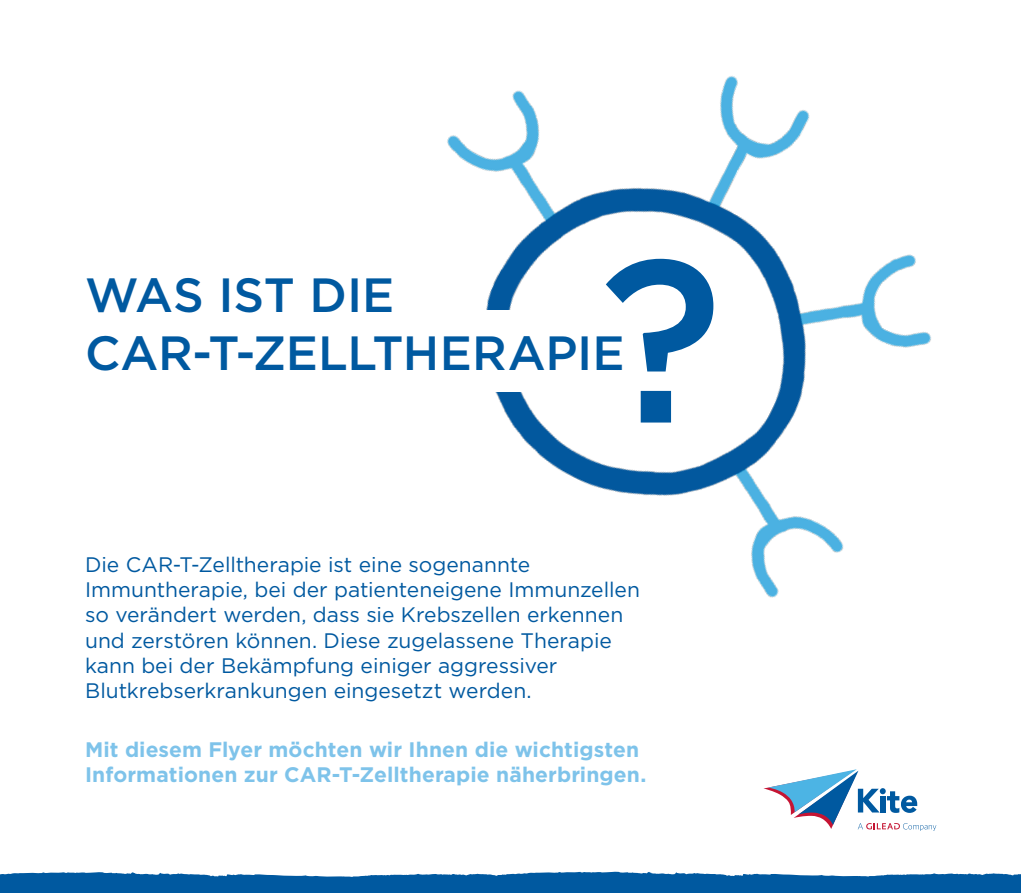
<style>
.page{position:relative;width:1021px;height:893px;background:#fff}
.page>*{position:absolute;margin:0;border:0;box-sizing:border-box;transform-origin:0 0}
.t1{font:500 48px/57.6px "Gotham";letter-spacing:-.005em;color:#0059a0}
.t2{font:21px/25.2px "Gotham";color:#0059a0}
.t3{font:700 21px/25.2px "Gotham";letter-spacing:.005em;color:#7ec3ea}
</style>
<div class="page">
<img style="left:447px;top:76px;width:484px;height:522px">
<svg style="left:763px;top:769px;width:173px;height:62px"></svg>
<svg style="left:0;top:871px;width:1020px;height:22px;background:#2571ae"></svg>
<div style="left:407px;top:311px;width:264px;height:81px;background:#fff"></div>
<svg style="left:606px;top:259px;width:107px;height:164px"></svg>
<h1 class="t1" style="left:85px;top:266px;width:541px">WAS IST DIE<br>CAR-T-ZELLTHERAPIE</h1>
<p class="t2" style="left:85px;top:551px;width:556px">Die CAR-T-Zelltherapie ist eine sogenannte Immuntherapie, bei der patienteneigene Immunzellen so verändert werden, dass sie Krebszellen erkennen und zerstören können. Diese zugelassene Therapie kann bei der Bekämpfung einiger aggressiver Blutkrebserkrankungen eingesetzt werden.</p>
<p class="t3" style="left:85px;top:737px;width:563px">Mit diesem Flyer möchten wir Ihnen die wichtigsten<br>Informationen zur CAR-T-Zelltherapie näherbringen.</p>
</div>
